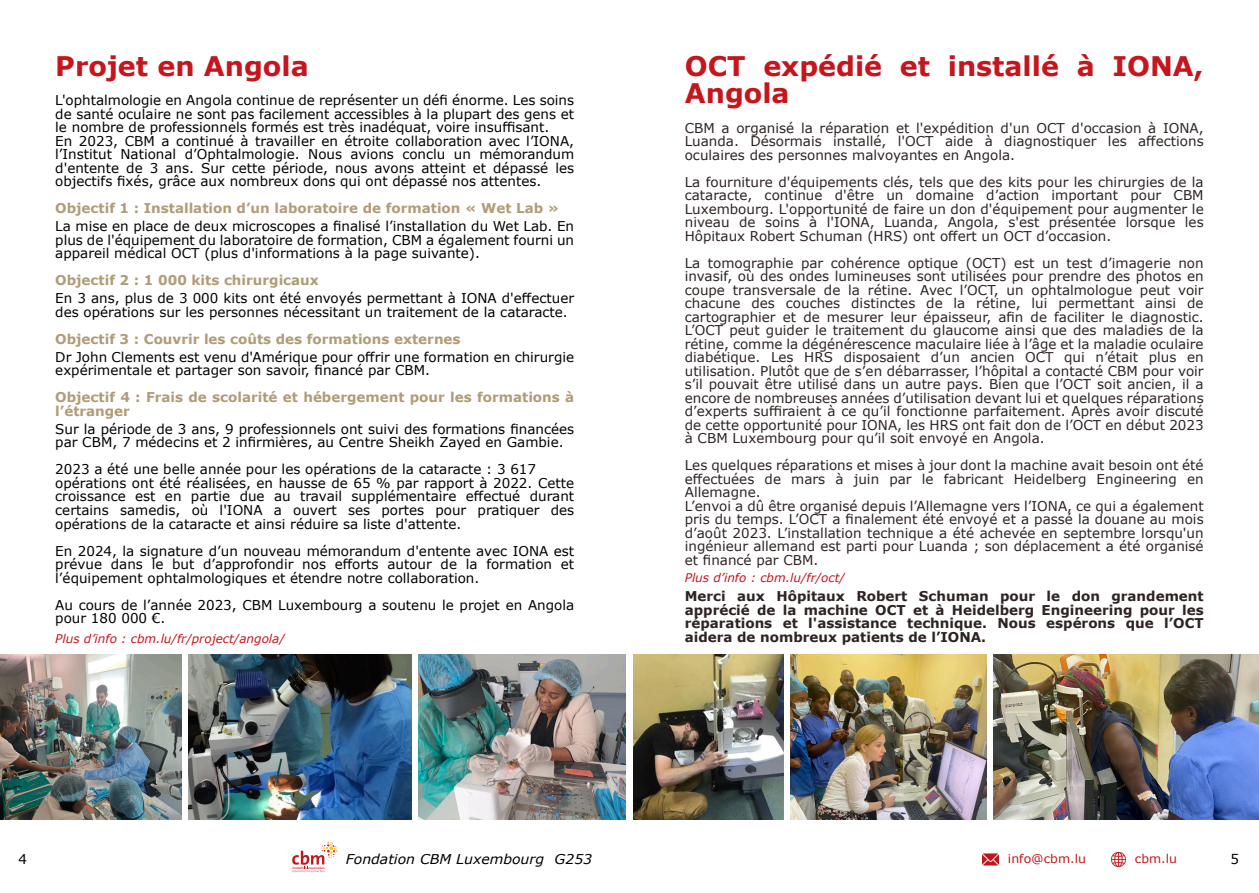
<style>
.page{position:relative;width:1259px;height:893px;background:#fff}
.page>*{position:absolute;margin:0;border:0;box-sizing:border-box;transform-origin:0 0}
.t1{font:700 27px "Verdana";color:#c6161d}
.t2{font:13.5px/13.5px "Verdana";color:#2e2323;text-align:justify}
.t3{font:13.5px/13.5px "Verdana";color:#000}
.t4{font:700 13.5px/13.5px "Verdana";color:#b09c78}
.t5{font:700 13.5px/13.5px "Verdana";color:#2e2323;text-align:justify}
.t6{font:italic 13.5px "Verdana";color:#000;scale:1.04 1}
.t7{font:italic 12px "Verdana";color:#c6161d}
.t8{font:12px "Verdana";color:#c6161d;scale:1.04 1}
</style>
<div class="page">
<svg style="left:292px;top:842px;width:46px;height:30px"></svg>
<img style="left:983px;top:853px;width:15px;height:13px">
<img style="left:1111px;top:852px;width:14px;height:14px">
<img style="left:790px;top:654px;width:196px;height:166px">
<img style="left:993px;top:655px;width:266px;height:165px">
<img style="left:633px;top:654px;width:150px;height:166px">
<img style="left:418px;top:654px;width:208px;height:166px">
<img style="left:0;top:654px;width:181px;height:166px">
<img style="left:189px;top:654px;width:222px;height:166px">
<h1 class="t1" style="left:55px;top:55px;width:255px">Projet en Angola</h1>
<p class="t3" style="left:55px;top:95px;width:520px">L'ophtalmologie en Angola continue de représenter un défi énorme. Les soins</p>
<p class="t3" style="left:55px;top:108px;width:520px">de santé oculaire ne sont pas facilement accessibles à la plupart des gens et le nombre de professionnels formés est très inadéquat, voire insuffisant.<br>En 2023, CBM a continué à travailler en étroite collaboration avec l’IONA, l’Institut National d’Ophtalmologie. Nous avions conclu un mémorandum d'entente de 3 ans. Sur cette période, nous avons atteint et dépassé les objectifs fixés, grâce aux nombreux dons qui ont dépassé nos attentes.</p>
<p class="t4" style="left:55px;top:203px;width:505px">Objectif 1 : Installation d’un laboratoire de formation « Wet Lab »</p>
<p class="t3" style="left:55px;top:221px;width:520px;text-align:justify">La mise en place de deux microscopes a finalisé l’installation du Wet Lab. En plus de l'équipement du laboratoire de formation, CBM a également fourni un appareil médical OCT (plus d'informations à la page suivante).</p>
<p class="t4" style="left:55px;top:275px;width:265px">Objectif 2 : 1 000 kits chirurgicaux</p>
<p class="t3" style="left:55px;top:293px;width:520px">En 3 ans, plus de 3 000 kits ont été envoyés permettant à IONA d'effectuer des opérations sur les personnes nécessitant un traitement de la cataracte.</p>
<p class="t4" style="left:55px;top:333px;width:407px">Objectif 3 : Couvrir les coûts des formations externes</p>
<p class="t3" style="left:55px;top:351px;width:520px">Dr John Clements est venu d'Amérique pour offrir une formation en chirurgie expérimentale et partager son savoir, financé par CBM.</p>
<p class="t4" style="left:55px;top:392px;width:520px">Objectif 4 : Frais de scolarité et hébergement pour les formations à l’étranger</p>
<p class="t3" style="left:55px;top:423px;width:520px">Sur la période de 3 ans, 9 professionnels ont suivi des formations financées par CBM, 7 médecins et 2 infirmières, au Centre Sheikh Zayed en Gambie.</p>
<p class="t3" style="left:55px;top:464px;width:520px">2023 a été une belle année pour les opérations de la cataracte : 3 617 opérations ont été réalisées, en hausse de 65 % par rapport à 2022. Cette croissance est en partie due au travail supplémentaire effectué durant certains samedis, où l'IONA a ouvert ses portes pour pratiquer des opérations de la cataracte et ainsi réduire sa liste d'attente.</p>
<p class="t3" style="left:55px;top:545px;width:520px;text-align:justify">En 2024, la signature d’un nouveau mémorandum d'entente avec IONA est prévue dans le but d’approfondir nos efforts autour de la formation et l’équipement ophtalmologiques et étendre notre collaboration.</p>
<p class="t3" style="left:55px;top:599px;width:520px">Au cours de l’année 2023, CBM Luxembourg a soutenu le projet en Angola pour 180 000 €.</p>
<p class="t7" style="left:55px;top:633px;width:231px">Plus d’info : cbm.lu/fr/project/angola/</p>
<h1 class="t1" style="left:685px;top:55px;width:520px">OCT expédié et installé à IONA,</h1>
<h1 class="t1" style="left:685px;top:82px;width:106px">Angola</h1>
<p class="t2" style="left:685px;top:122px;width:520px">CBM a organisé la réparation et l'expédition d'un OCT d'occasion à IONA, Luanda. Désormais installé, l'OCT aide à diagnostiquer les affections oculaires des personnes malvoyantes en Angola.</p>
<p class="t2" style="left:685px;top:176px;width:520px">La fourniture d'équipements clés, tels que des kits pour les chirurgies de la cataracte, continue d'être un domaine d’action important pour CBM Luxembourg. L'opportunité de faire un don d'équipement pour augmenter le niveau de soins à l'IONA, Luanda, Angola, s'est présentée lorsque les Hôpitaux Robert Schuman (HRS) ont offert un OCT d’occasion.</p>
<p class="t2" style="left:685px;top:257px;width:520px">La tomographie par cohérence optique (OCT) est un test d’imagerie non invasif, où des ondes lumineuses sont utilisées pour prendre des photos en coupe transversale de la rétine. Avec l’OCT, un ophtalmologue peut voir chacune des couches distinctes de la rétine, lui permettant ainsi de cartographier et de mesurer leur épaisseur, afin de faciliter le diagnostic.<br>L’OCT peut guider le traitement du glaucome ainsi que des maladies de la rétine, comme la dégénérescence maculaire liée à l’âge et la maladie oculaire diabétique. Les HRS disposaient d’un ancien OCT qui n’était plus en utilisation. Plutôt que de s’en débarrasser, l’hôpital a contacté CBM pour voir s’il pouvait être utilisé dans un autre pays. Bien que l’OCT soit ancien, il a encore de nombreuses années d’utilisation devant lui et quelques réparations d’experts suffiraient à ce qu’il fonctionne parfaitement. Après avoir discuté de cette opportunité pour IONA, les HRS ont fait don de l’OCT en début 2023 à CBM Luxembourg pour qu’il soit envoyé en Angola.</p>
<p class="t2" style="left:685px;top:460px;width:520px;text-align:left">Les quelques réparations et mises à jour dont la machine avait besoin ont été effectuées de mars à juin par le fabricant Heidelberg Engineering en Allemagne.<br>L’envoi a dû être organisé depuis l’Allemagne vers l’IONA, ce qui a également pris du temps. L’OCT a finalement été envoyé et a passé la douane au mois d’août 2023. L’installation technique a été achevée en septembre lorsqu'un ingénieur allemand est parti pour Luanda ; son déplacement a été organisé et financé par CBM.</p>
<p class="t7" style="left:685px;top:573px;width:162px">Plus d’info : cbm.lu/fr/oct/</p>
<p class="t5" style="left:685px;top:591px;width:520px">Merci aux Hôpitaux Robert Schuman pour le don grandement apprécié de la machine OCT et à Heidelberg Engineering pour les réparations et l'assistance technique. Nous espérons que l’OCT aidera de nombreux patients de l’IONA.</p>
<p class="t3" style="left:19px;top:854px;width:10px">4</p>
<p class="t6" style="left:346px;top:854px;width:238px">Fondation CBM Luxembourg G253</p>
<p class="t8" style="left:1008px;top:854px;width:77px">info@cbm.lu</p>
<p class="t8" style="left:1134px;top:854px;width:42px">cbm.lu</p>
<p class="t3" style="left:1230px;top:854px;width:10px">5</p>
</div>
